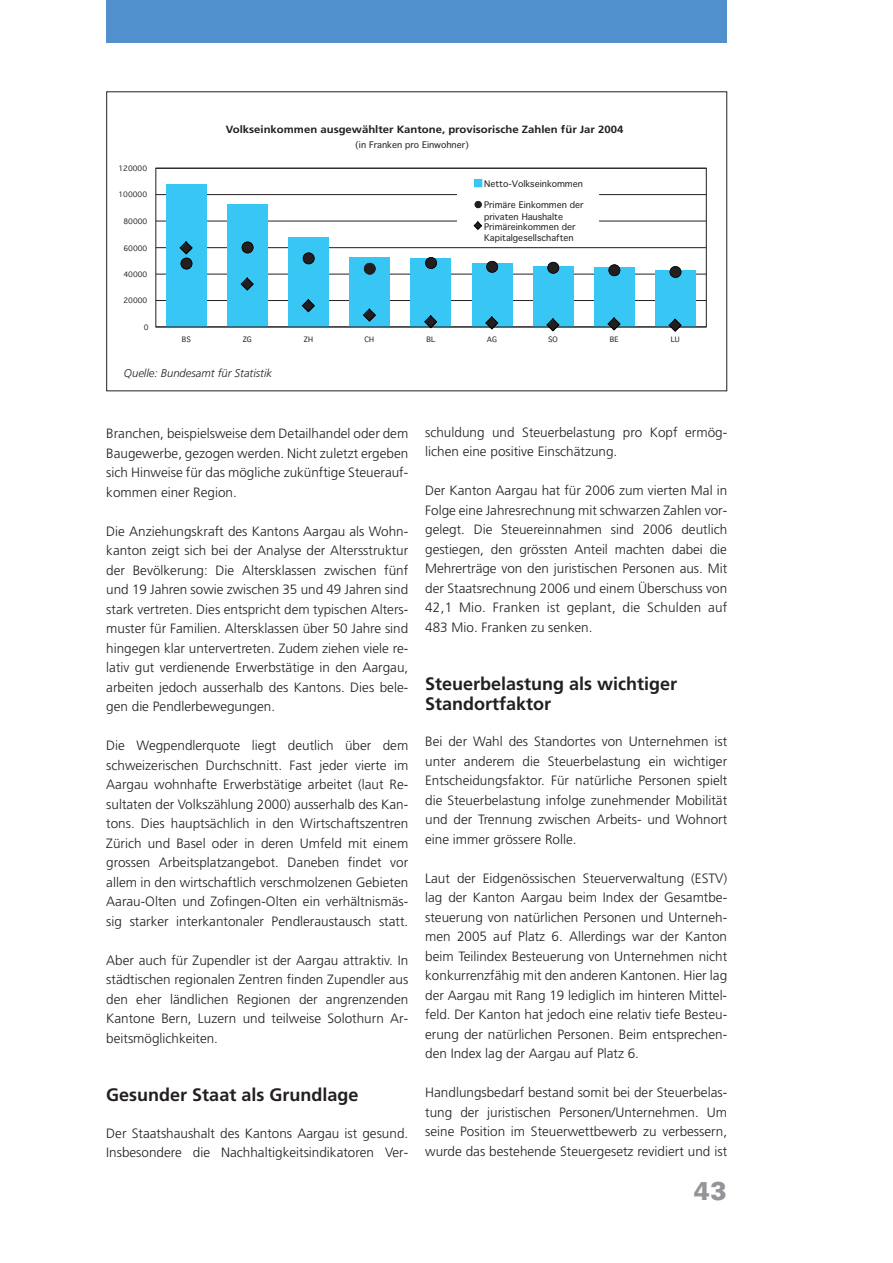
<style>
.page{position:relative;width:893px;height:1263px;background:#fff}
.page>*{position:absolute;margin:0;border:0;box-sizing:border-box;transform-origin:0 0}
.t1{font:900 25.5px "Univers BQ";color:#939598}
.t2{font:700 18px/19.5px "Frutiger";color:#231f20}
.t3{font:300 13.5px/19.5px "Frutiger";color:#231f20;text-align:justify}
.t4{font:italic 300 11.25px "Frutiger";color:#231f20}
.t5{font:700 10.5px "Frutiger";color:#231f20;scale:1.08 1}
.t6{font:9.6px "Geneva";color:#231f20}
.t7{font:8.85px/11.6px "Geneva";color:#231f20}
.t8{font:7.2px "Geneva";color:#231f20}
</style>
<div class="page">
<div style="left:106px;top:0;width:621px;height:43px;background:#5090cc"></div>
<hr style="left:156px;top:327px;width:550px;height:1px;background:#000">
<hr style="left:156px;top:300px;width:550px;height:1px;background:#231f20">
<hr style="left:156px;top:274px;width:550px;height:1px;background:#231f20">
<hr style="left:156px;top:247px;width:550px;height:1px;background:#231f20">
<hr style="left:156px;top:221px;width:550px;height:1px;background:#231f20">
<hr style="left:156px;top:194px;width:550px;height:1px;background:#231f20">
<div style="left:166px;top:185px;width:41px;height:142px;background:#38c6f4"></div>
<div style="left:227px;top:205px;width:41px;height:122px;background:#38c6f4"></div>
<div style="left:288px;top:238px;width:41px;height:89px;background:#38c6f4"></div>
<div style="left:349px;top:257px;width:41px;height:70px;background:#38c6f4"></div>
<div style="left:411px;top:258px;width:40px;height:69px;background:#38c6f4"></div>
<div style="left:472px;top:263px;width:40px;height:64px;background:#38c6f4"></div>
<div style="left:533px;top:266px;width:41px;height:61px;background:#38c6f4"></div>
<div style="left:594px;top:268px;width:41px;height:59px;background:#38c6f4"></div>
<div style="left:655px;top:271px;width:41px;height:56px;background:#38c6f4"></div>
<div style="left:156px;top:168px;width:551px;height:159px;border:1px solid #231f20"></div>
<svg style="left:242px;top:242px;width:12px;height:11px"></svg>
<svg style="left:303px;top:252px;width:12px;height:12px"></svg>
<svg style="left:364px;top:263px;width:12px;height:12px"></svg>
<svg style="left:425px;top:257px;width:12px;height:12px"></svg>
<svg style="left:486px;top:261px;width:12px;height:12px"></svg>
<svg style="left:547px;top:262px;width:12px;height:12px"></svg>
<svg style="left:608px;top:264px;width:12px;height:12px"></svg>
<svg style="left:669px;top:266px;width:12px;height:12px"></svg>
<svg style="left:179px;top:241px;width:14px;height:28px"></svg>
<svg style="left:240px;top:277px;width:14px;height:14px"></svg>
<svg style="left:301px;top:299px;width:14px;height:14px"></svg>
<svg style="left:362px;top:308px;width:14px;height:14px"></svg>
<svg style="left:423px;top:315px;width:15px;height:14px"></svg>
<svg style="left:484px;top:316px;width:15px;height:14px"></svg>
<svg style="left:545px;top:318px;width:15px;height:14px"></svg>
<svg style="left:607px;top:317px;width:14px;height:14px"></svg>
<svg style="left:668px;top:318px;width:14px;height:14px"></svg>
<div style="left:458px;top:177px;width:141px;height:68px;background:#fff"></div>
<div style="left:475px;top:179px;width:7px;height:8px;background:#38c6f4"></div>
<div style="left:474px;top:179px;width:8px;height:8px;border:1px solid #38c6f4"></div>
<svg style="left:475px;top:201px;width:7px;height:7px"></svg>
<svg style="left:473px;top:221px;width:9px;height:9px"></svg>
<p class="t5" style="left:226px;top:125px;width:370px">Volkseinkommen ausgewählter Kantone, provisorische Zahlen für Jar 2004</p>
<p class="t8" style="left:118px;top:164px;width:30px">120000</p>
<p class="t8" style="left:118px;top:190px;width:30px">100000</p>
<p class="t8" style="left:123px;top:217px;width:25px">80000</p>
<p class="t8" style="left:123px;top:243px;width:25px">60000</p>
<p class="t8" style="left:123px;top:270px;width:25px">40000</p>
<p class="t8" style="left:123px;top:296px;width:25px">20000</p>
<p class="t8" style="left:144px;top:323px;width:6px">0</p>
<p class="t7" style="left:355px;top:140px;width:116px">(in Franken pro Einwohner)</p>
<p class="t7" style="left:484px;top:178px;width:100px">Netto-Volkseinkommen</p>
<p class="t7" style="left:484px;top:200px;width:101px">Primäre Einkommen der privaten Haushalte</p>
<p class="t7" style="left:484px;top:221px;width:93px">Primäreinkommen der<br>Kapitalgesellschaften</p>
<p class="t8" style="left:182px;top:335px;width:10px">BS</p>
<p class="t8" style="left:243px;top:335px;width:10px">ZG</p>
<p class="t8" style="left:304px;top:335px;width:11px">ZH</p>
<p class="t8" style="left:365px;top:335px;width:11px">CH</p>
<p class="t8" style="left:426px;top:335px;width:10px">BL</p>
<p class="t8" style="left:487px;top:335px;width:12px">AG</p>
<p class="t8" style="left:548px;top:335px;width:11px">SO</p>
<p class="t8" style="left:610px;top:335px;width:10px">BE</p>
<p class="t8" style="left:671px;top:335px;width:10px">LU</p>
<p class="t4" style="left:124px;top:368px;width:150px">Quelle: Bundesamt für Statistik</p>
<p class="t3" style="left:106px;top:425px;width:303px">Branchen, beispielsweise dem Detailhandel oder dem Baugewerbe, gezogen werden. Nicht zuletzt ergeben sich Hinweise für das mögliche zukünftige Steuerauf&shy;kommen einer Region.</p>
<p class="t3" style="left:106px;top:522px;width:303px">Die Anziehungskraft des Kantons Aargau als Wohn&shy;kanton zeigt sich bei der Analyse der Altersstruktur der Bevölkerung: Die Altersklassen zwischen fünf und 19 Jahren sowie zwischen 35 und 49 Jahren sind stark vertreten. Dies entspricht dem typischen Alters&shy;muster für Familien. Altersklassen über 50 Jahre sind hingegen klar untervertreten. Zudem ziehen viele re&shy;lativ gut verdienende Erwerbstätige in den Aargau, arbeiten jedoch ausserhalb des Kantons. Dies bele&shy;gen die Pendlerbewegungen.</p>
<p class="t3" style="left:106px;top:737px;width:303px">Die Wegpendlerquote liegt deutlich über dem schweizerischen Durchschnitt. Fast jeder vierte im Aargau wohnhafte Erwerbstätige arbeitet (laut Re&shy;sultaten der Volkszählung 2000) ausserhalb des Kan&shy;tons. Dies hauptsächlich in den Wirtschaftszentren Zürich und Basel oder in deren Umfeld mit einem grossen Arbeitsplatzangebot. Daneben findet vor allem in den wirtschaftlich verschmolzenen Gebieten Aarau-Olten und Zofingen-Olten ein verhältnismäs&shy;sig starker interkantonaler Pendleraustausch statt.</p>
<p class="t3" style="left:106px;top:951px;width:303px">Aber auch für Zupendler ist der Aargau attraktiv. In städtischen regionalen Zentren finden Zupendler aus den eher ländlichen Regionen der angrenzenden Kantone Bern, Luzern und teilweise Solothurn Ar&shy;beitsmöglichkeiten.</p>
<h2 class="t2" style="left:106px;top:1086px;width:254px">Gesunder Staat als Grundlage</h2>
<p class="t3" style="left:106px;top:1124px;width:303px">Der Staatshaushalt des Kantons Aargau ist gesund.<br>Insbesondere die Nachhaltigkeitsindikatoren Ver-</p>
<p class="t3" style="left:425px;top:423px;width:303px">schuldung und Steuerbelastung pro Kopf ermög&shy;lichen eine positive Einschätzung.</p>
<p class="t3" style="left:425px;top:482px;width:304px">Der Kanton Aargau hat für 2006 zum vierten Mal in Folge eine Jahresrechnung mit schwarzen Zahlen vor&shy;gelegt. Die Steuereinnahmen sind 2006 deutlich gestiegen, den grössten Anteil machten dabei die Mehrerträge von den juristischen Personen aus. Mit der Staatsrechnung 2006 und einem Überschuss von 42,1 Mio. Franken ist geplant, die Schulden auf 483 Mio. Franken zu senken.</p>
<p class="t6" style="left:452px;top:629px;width:79px">Zofingen 26 064</p>
<h2 class="t2" style="left:425px;top:676px;width:254px">Steuerbelastung als wichtiger<br>Standortfaktor</h2>
<p class="t3" style="left:425px;top:733px;width:304px">Bei der Wahl des Standortes von Unternehmen ist unter anderem die Steuerbelastung ein wichtiger Entscheidungsfaktor. Für natürliche Personen spielt die Steuerbelastung infolge zunehmender Mobilität und der Trennung zwischen Arbeits- und Wohnort eine immer grössere Rolle.</p>
<p class="t3" style="left:425px;top:869px;width:303px">Laut der Eidgenössischen Steuerverwaltung (ESTV) lag der Kanton Aargau beim Index der Gesamtbe&shy;steuerung von natürlichen Personen und Unterneh&shy;men 2005 auf Platz 6. Allerdings war der Kanton beim Teilindex Besteuerung von Unternehmen nicht konkurrenzfähig mit den anderen Kantonen. Hier lag der Aargau mit Rang 19 lediglich im hinteren Mittel&shy;feld. Der Kanton hat jedoch eine relativ tiefe Besteu&shy;erung der natürlichen Personen. Beim entsprechen&shy;den Index lag der Aargau auf Platz 6.</p>
<p class="t3" style="left:425px;top:1084px;width:303px">Handlungsbedarf bestand somit bei der Steuerbelas&shy;tung der juristischen Personen/Unternehmen. Um seine Position im Steuerwettbewerb zu verbessern, wurde das bestehende Steuergesetz revidiert und ist</p>
<h1 class="t1" style="left:693px;top:1177px;width:35px">43</h1>
</div>
